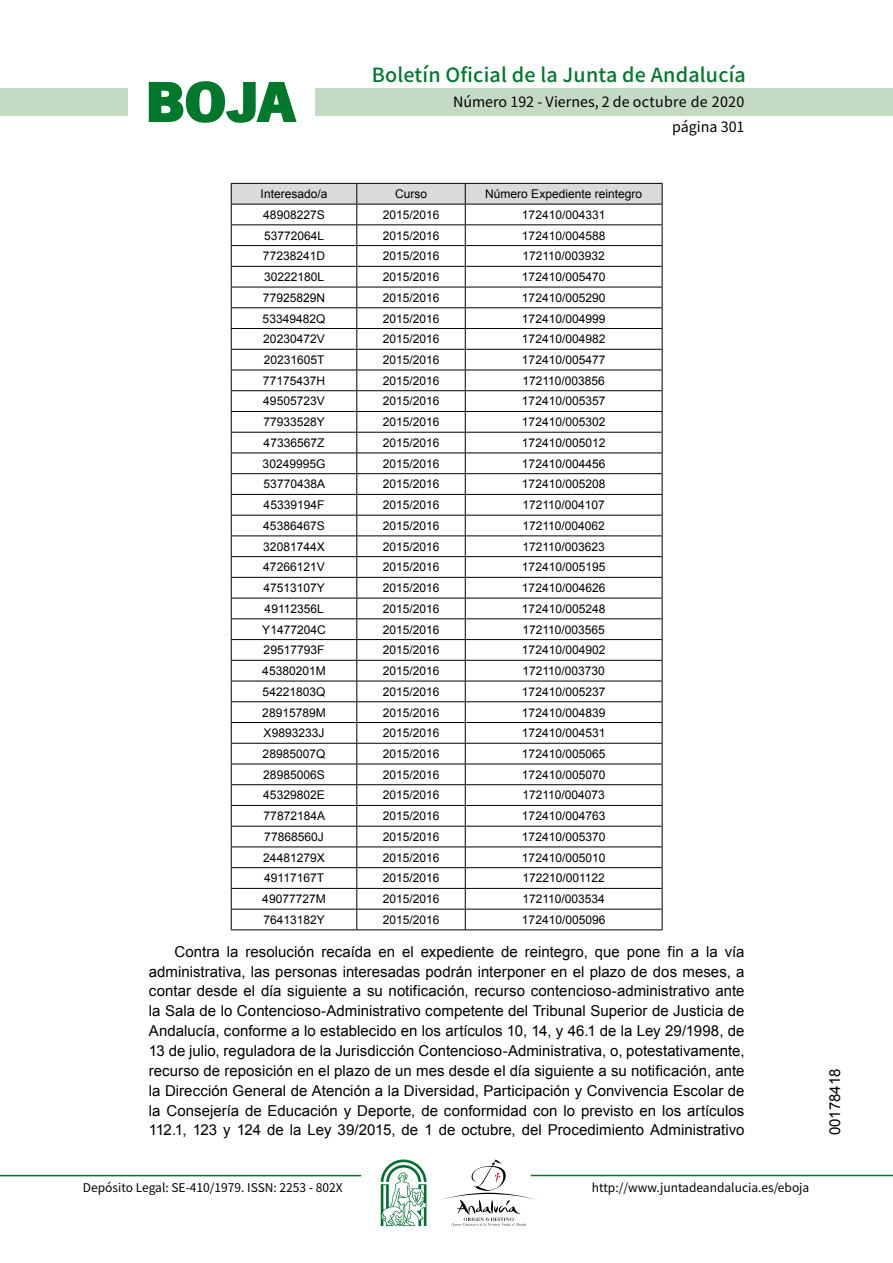
<style>
.page{position:relative;width:893px;height:1263px;background:#fff}
.page>*{position:absolute;margin:0;border:0;box-sizing:border-box;transform-origin:0 0}
.t1{font:700 57.75px "News Got T";color:#00782c;scale:1.14 1}
.t2{font:500 19.5px "Noto Sans HK";letter-spacing:.01em;color:#00782c}
.t3{font:15px/19.8px "Arial";color:#000;text-align:justify}
.t4{font:14.25px/24.5px "Noto Sans HK";color:#000;text-align:right}
.t5{font:12px "Arial";color:#000}
.t6{font:12px "Noto Sans HK";color:#000}
</style>
<div class="page">
<div style="left:315px;top:88px;width:577px;height:28px;background:#c5dac3"></div>
<div style="left:0;top:88px;width:128px;height:28px;background:#c5dac3"></div>
<hr style="left:0;top:1175px;width:361px;height:1px;background:#00782c">
<hr style="left:531px;top:1175px;width:361px;height:1px;background:#00782c">
<svg style="left:148px;top:81px;width:149px;height:42px"></svg>
<svg style="left:442px;top:1159px;width:100px;height:67px"></svg>
<svg style="left:381px;top:1160px;width:45px;height:66px"></svg>
<svg style="left:231px;top:183px;width:431px;height:747px"></svg>
<hr style="left:231px;top:930px;width:126px;height:1px;background:#000">
<hr style="left:357px;top:930px;width:108px;height:1px;background:#000">
<hr style="left:465px;top:930px;width:197px;height:1px;background:#000">
<h1 class="t1" style="left:145px;top:68px;width:133px">BOJA</h1>
<h2 class="t2" style="left:372px;top:64px;width:375px">Boletín Oficial de la Junta de Andalucía</h2>
<p class="t4" style="left:453px;top:90px;width:293px">Número 192 - Viernes, 2 de octubre de 2020 página 301</p>
<p class="t5" style="left:261px;top:186px;width:68px">Interesado/a</p>
<p class="t5" style="left:395px;top:186px;width:34px">Curso</p>
<p class="t5" style="left:485px;top:186px;width:158px">Número Expediente reintegro</p>
<p class="t5" style="left:263px;top:207px;width:63px">48908227S</p>
<p class="t5" style="left:382px;top:207px;width:58px">2015/2016</p>
<p class="t5" style="left:522px;top:207px;width:85px">172410/004331</p>
<p class="t5" style="left:264px;top:228px;width:62px">53772064L</p>
<p class="t5" style="left:382px;top:228px;width:58px">2015/2016</p>
<p class="t5" style="left:522px;top:228px;width:85px">172410/004588</p>
<p class="t5" style="left:263px;top:248px;width:64px">77238241D</p>
<p class="t5" style="left:382px;top:248px;width:58px">2015/2016</p>
<p class="t5" style="left:522px;top:248px;width:84px">172110/003932</p>
<p class="t5" style="left:264px;top:269px;width:62px">30222180L</p>
<p class="t5" style="left:382px;top:269px;width:58px">2015/2016</p>
<p class="t5" style="left:522px;top:269px;width:85px">172410/005470</p>
<p class="t5" style="left:263px;top:290px;width:64px">77925829N</p>
<p class="t5" style="left:382px;top:290px;width:58px">2015/2016</p>
<p class="t5" style="left:522px;top:290px;width:85px">172410/005290</p>
<p class="t5" style="left:263px;top:310px;width:64px">53349482Q</p>
<p class="t5" style="left:382px;top:310px;width:58px">2015/2016</p>
<p class="t5" style="left:522px;top:310px;width:85px">172410/004999</p>
<p class="t5" style="left:263px;top:331px;width:63px">20230472V</p>
<p class="t5" style="left:382px;top:331px;width:58px">2015/2016</p>
<p class="t5" style="left:522px;top:331px;width:85px">172410/004982</p>
<p class="t5" style="left:264px;top:352px;width:62px">20231605T</p>
<p class="t5" style="left:382px;top:352px;width:58px">2015/2016</p>
<p class="t5" style="left:522px;top:352px;width:85px">172410/005477</p>
<p class="t5" style="left:263px;top:373px;width:64px">77175437H</p>
<p class="t5" style="left:382px;top:373px;width:58px">2015/2016</p>
<p class="t5" style="left:522px;top:373px;width:84px">172110/003856</p>
<p class="t5" style="left:263px;top:393px;width:63px">49505723V</p>
<p class="t5" style="left:382px;top:393px;width:58px">2015/2016</p>
<p class="t5" style="left:522px;top:393px;width:85px">172410/005357</p>
<p class="t5" style="left:263px;top:414px;width:63px">77933528Y</p>
<p class="t5" style="left:382px;top:414px;width:58px">2015/2016</p>
<p class="t5" style="left:522px;top:414px;width:85px">172410/005302</p>
<p class="t5" style="left:264px;top:435px;width:62px">47336567Z</p>
<p class="t5" style="left:382px;top:435px;width:58px">2015/2016</p>
<p class="t5" style="left:522px;top:435px;width:85px">172410/005012</p>
<p class="t5" style="left:263px;top:456px;width:64px">30249995G</p>
<p class="t5" style="left:382px;top:456px;width:58px">2015/2016</p>
<p class="t5" style="left:522px;top:456px;width:85px">172410/004456</p>
<p class="t5" style="left:264px;top:476px;width:63px">53770438A</p>
<p class="t5" style="left:382px;top:476px;width:58px">2015/2016</p>
<p class="t5" style="left:522px;top:476px;width:85px">172410/005208</p>
<p class="t5" style="left:264px;top:497px;width:62px">45339194F</p>
<p class="t5" style="left:382px;top:497px;width:58px">2015/2016</p>
<p class="t5" style="left:522px;top:497px;width:84px">172110/004107</p>
<p class="t5" style="left:263px;top:518px;width:63px">45386467S</p>
<p class="t5" style="left:382px;top:518px;width:58px">2015/2016</p>
<p class="t5" style="left:522px;top:518px;width:84px">172110/004062</p>
<p class="t5" style="left:263px;top:539px;width:63px">32081744X</p>
<p class="t5" style="left:382px;top:539px;width:58px">2015/2016</p>
<p class="t5" style="left:522px;top:539px;width:84px">172110/003623</p>
<p class="t5" style="left:263px;top:559px;width:63px">47266121V</p>
<p class="t5" style="left:382px;top:559px;width:58px">2015/2016</p>
<p class="t5" style="left:522px;top:559px;width:85px">172410/005195</p>
<p class="t5" style="left:263px;top:580px;width:63px">47513107Y</p>
<p class="t5" style="left:382px;top:580px;width:58px">2015/2016</p>
<p class="t5" style="left:522px;top:580px;width:85px">172410/004626</p>
<p class="t5" style="left:265px;top:601px;width:61px">49112356L</p>
<p class="t5" style="left:382px;top:601px;width:58px">2015/2016</p>
<p class="t5" style="left:522px;top:601px;width:85px">172410/005248</p>
<p class="t5" style="left:262px;top:622px;width:65px">Y1477204C</p>
<p class="t5" style="left:382px;top:622px;width:58px">2015/2016</p>
<p class="t5" style="left:522px;top:622px;width:84px">172110/003565</p>
<p class="t5" style="left:264px;top:642px;width:62px">29517793F</p>
<p class="t5" style="left:382px;top:642px;width:58px">2015/2016</p>
<p class="t5" style="left:522px;top:642px;width:85px">172410/004902</p>
<p class="t5" style="left:262px;top:663px;width:65px">45380201M</p>
<p class="t5" style="left:382px;top:663px;width:58px">2015/2016</p>
<p class="t5" style="left:522px;top:663px;width:84px">172110/003730</p>
<p class="t5" style="left:263px;top:684px;width:64px">54221803Q</p>
<p class="t5" style="left:382px;top:684px;width:58px">2015/2016</p>
<p class="t5" style="left:522px;top:684px;width:85px">172410/005237</p>
<p class="t5" style="left:262px;top:704px;width:65px">28915789M</p>
<p class="t5" style="left:382px;top:704px;width:58px">2015/2016</p>
<p class="t5" style="left:522px;top:704px;width:85px">172410/004839</p>
<p class="t5" style="left:264px;top:725px;width:62px">X9893233J</p>
<p class="t5" style="left:382px;top:725px;width:58px">2015/2016</p>
<p class="t5" style="left:522px;top:725px;width:85px">172410/004531</p>
<p class="t5" style="left:263px;top:746px;width:64px">28985007Q</p>
<p class="t5" style="left:382px;top:746px;width:58px">2015/2016</p>
<p class="t5" style="left:522px;top:746px;width:85px">172410/005065</p>
<p class="t5" style="left:263px;top:767px;width:63px">28985006S</p>
<p class="t5" style="left:382px;top:767px;width:58px">2015/2016</p>
<p class="t5" style="left:522px;top:767px;width:85px">172410/005070</p>
<p class="t5" style="left:263px;top:787px;width:63px">45329802E</p>
<p class="t5" style="left:382px;top:787px;width:58px">2015/2016</p>
<p class="t5" style="left:522px;top:787px;width:84px">172110/004073</p>
<p class="t5" style="left:264px;top:808px;width:63px">77872184A</p>
<p class="t5" style="left:382px;top:808px;width:58px">2015/2016</p>
<p class="t5" style="left:522px;top:808px;width:85px">172410/004763</p>
<p class="t5" style="left:264px;top:829px;width:61px">77868560J</p>
<p class="t5" style="left:382px;top:829px;width:58px">2015/2016</p>
<p class="t5" style="left:522px;top:829px;width:85px">172410/005370</p>
<p class="t5" style="left:263px;top:850px;width:63px">24481279X</p>
<p class="t5" style="left:382px;top:850px;width:58px">2015/2016</p>
<p class="t5" style="left:522px;top:850px;width:85px">172410/005010</p>
<p class="t5" style="left:264px;top:870px;width:61px">49117167T</p>
<p class="t5" style="left:382px;top:870px;width:58px">2015/2016</p>
<p class="t5" style="left:522px;top:870px;width:84px">172210/001122</p>
<p class="t5" style="left:262px;top:891px;width:65px">49077727M</p>
<p class="t5" style="left:382px;top:891px;width:58px">2015/2016</p>
<p class="t5" style="left:522px;top:891px;width:84px">172110/003534</p>
<p class="t5" style="left:263px;top:912px;width:63px">76413182Y</p>
<p class="t5" style="left:382px;top:912px;width:58px">2015/2016</p>
<p class="t5" style="left:522px;top:912px;width:85px">172410/005096</p>
<p class="t3" style="left:149px;top:942px;width:597px;text-indent:26px">Contra la resolución recaída en el expediente de reintegro, que pone fin a la vía administrativa, las personas interesadas podrán interponer en el plazo de dos meses, a contar desde el día siguiente a su notificación, recurso contencioso-administrativo ante la Sala de lo Contencioso-Administrativo competente del Tribunal Superior de Justicia de Andalucía, conforme a lo establecido en los artículos 10, 14, y 46.1 de la Ley 29/1998, de 13 de julio, reguladora de la Jurisdicción Contencioso-Administrativa, o, potestativamente, recurso de reposición en el plazo de un mes desde el día siguiente a su notificación, ante la Dirección General de Atención a la Diversidad, Participación y Convivencia Escolar de la Consejería de Educación y Deporte, de conformidad con lo previsto en los artículos 112.1, 123 y 124 de la Ley 39/2015, de 1 de octubre, del Procedimiento Administrativo</p>
<p class="t6" style="left:83px;top:1181px;width:261px">Depósito Legal: SE-410/1979. ISSN: 2253 - 802X</p>
<p class="t6" style="left:592px;top:1181px;width:219px">http://www.juntadeandalucia.es/eboja</p>
<p class="t3" style="left:825px;top:1135px;width:68px;rotate:-90deg">00178418</p>
</div>
